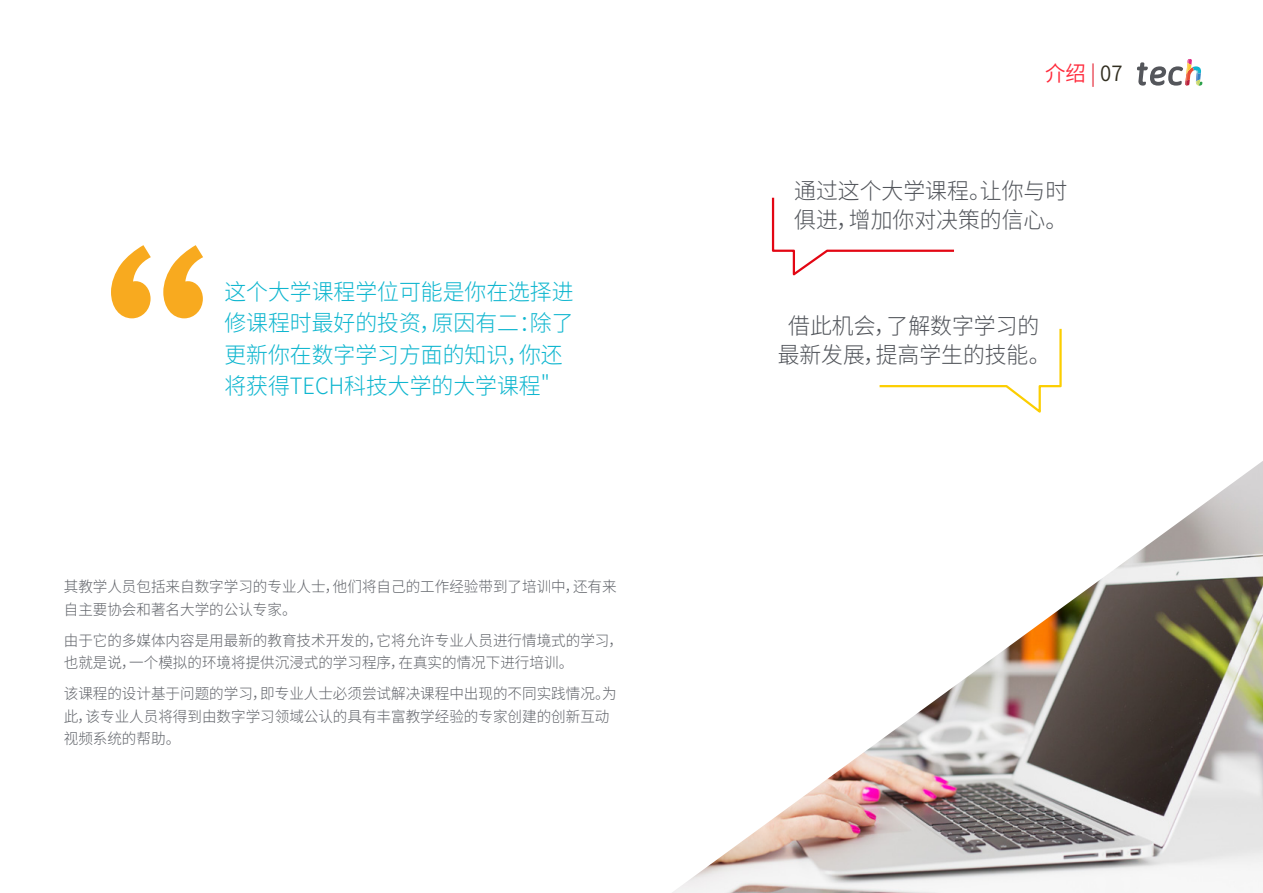
<style>
.page{position:relative;width:1263px;height:893px;background:#fff}
.page>*{position:absolute;margin:0;border:0;box-sizing:border-box;transform-origin:0 0}
.t1{font:300 22.5px/31.5px "Source Han Sans CN";color:#0fb6cf}
.t2{font:300 22.5px/28.5px "Source Han Sans CN";color:#52555b;text-align:center}
.t3{font:21px "Source Han Sans CN";color:#ff293a}
.t4{font:300 15px/22.5px "Source Han Sans CN";color:#61646a}
.s1{color:#e73441}
.s2{color:#312e20}
</style>
<div class="page">
<svg style="left:111px;top:245px;width:92px;height:73px"></svg>
<img style="left:672px;top:461px;width:591px;height:432px">
<svg style="left:879px;top:328px;width:183px;height:85px"></svg>
<svg style="left:771px;top:197px;width:183px;height:79px"></svg>
<svg style="left:1137px;top:59px;width:65px;height:27px"></svg>
<h1 class="t1" style="left:224px;top:276px;width:351px">这个大学课程学位可能是你在选择进修课程时最好的投资，原因有二：除了更新你在数字学习方面的知识，你还将获得TECH科技大学的大学课程"</h1>
<p class="t4" style="left:64px;top:576px;width:554px">其教学人员包括来自数字学习的专业人士，他们将自己的工作经验带到了培训中，还有来自主要协会和著名大学的公认专家。</p>
<p class="t4" style="left:64px;top:629px;width:561px">由于它的多媒体内容是用最新的教育技术开发的，它将允许专业人员进行情境式的学习，也就是说，一个模拟的环境将提供沉浸式的学习程序，在真实的情况下进行培训。</p>
<p class="t4" style="left:64px;top:683px;width:554px">该课程的设计基于问题的学习，即专业人士必须尝试解决课程中出现的不同实践情况。为此，该专业人员将得到由数字学习领域公认的具有丰富教学经验的专家创建的创新互动视频系统的帮助。</p>
<h2 class="t3" style="left:1045px;top:61px;width:79px">介绍 <span class="s1">|</span> <span class="s2">07</span></h2>
<h1 class="t2" style="left:794px;top:177px;width:275px;text-align:left">通过这个大学课程。让你与时俱进，增加你对决策的信心。</h1>
<h1 class="t2" style="left:778px;top:312px;width:274px">借此机会，了解数字学习的最新发展，提高学生的技能。</h1>
</div>
